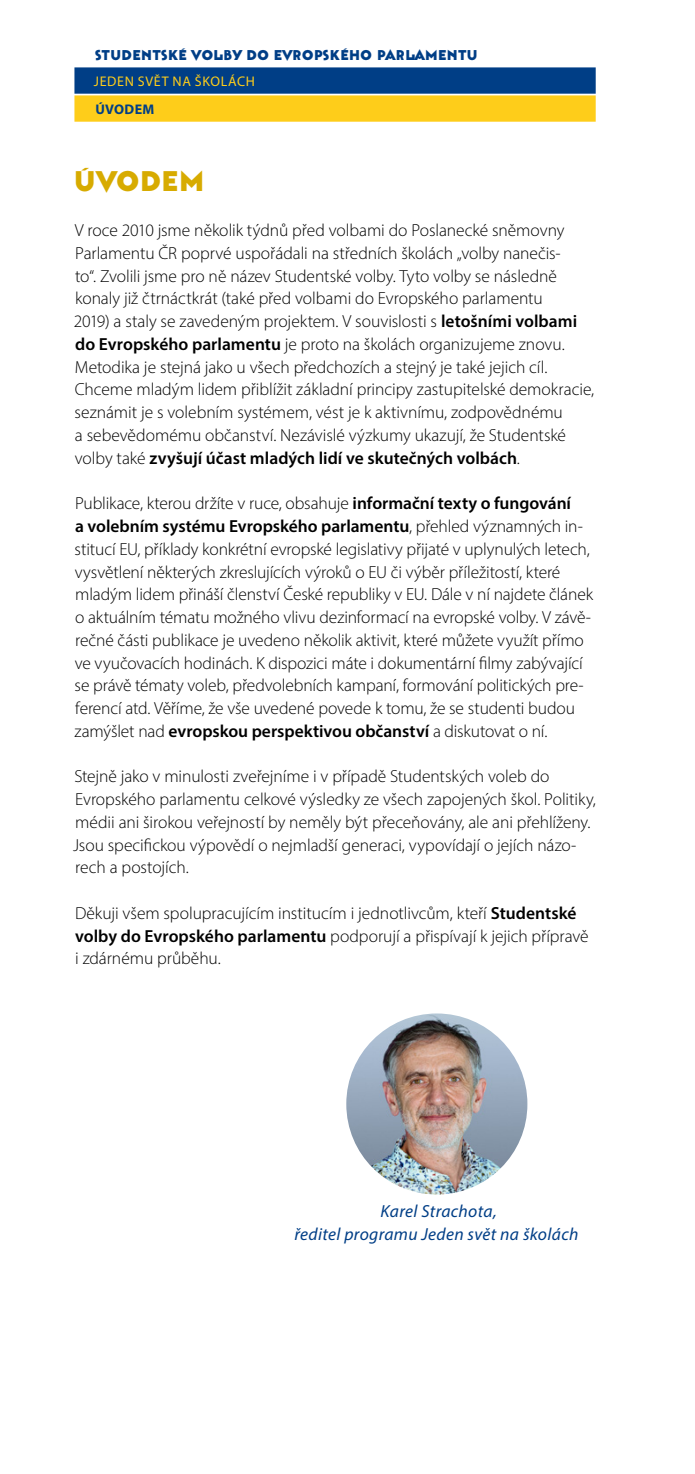
<style>
.page{position:relative;width:695px;height:1474px;background:#fff}
.page>*{position:absolute;margin:0;border:0;box-sizing:border-box;transform-origin:0 0}
.t1{font:900 28px "Bahnhof";letter-spacing:.03em;color:#d7ab00}
.t2{font:300 17.5px/22.8px "Myriad Pro";letter-spacing:-.005em;color:#000}
.t3{font:italic 17.5px/22.8px "Myriad Pro";letter-spacing:.02em;color:#003e86;text-align:center}
.t4{font:900 14px "Bahnhof";letter-spacing:.04em;color:#003e86}
.t5{font:14px "Myriad Pro";letter-spacing:.045em;color:#fecd1a}
.t6{font:700 14px "Myriad Pro";letter-spacing:.02em;color:#003e86}
.s1{font-weight:600}
</style>
<div class="page">
<img style="left:346px;top:1013px;width:181px;height:181px;border-radius:90px">
<div style="left:74px;top:67px;width:521px;height:27px;background:#003e86"></div>
<div style="left:74px;top:95px;width:521px;height:27px;background:#fecd1a"></div>
<p class="t4" style="left:95px;top:47px;width:384px">STUDENTSKÉ VOLBY DO EVROPSKÉHO PARLAMENTU</p>
<p class="t5" style="left:94px;top:72px;width:162px">JEDEN SVĚT NA ŠKOLÁCH</p>
<p class="t6" style="left:95px;top:100px;width:60px">ÚVODEM</p>
<h1 class="t1" style="left:74px;top:166px;width:132px">ÚVODEM</h1>
<p class="t2" style="left:74px;top:219px;width:522px">V roce 2010 jsme několik týdnů před volbami do Poslanecké sněmovny Parlamentu ČR poprvé uspořádali na středních školách „volby nanečis-<br>to“. Zvolili jsme pro ně název Studentské volby. Tyto volby se následně konaly již čtrnáctkrát (také před volbami do Evropského parlamentu<br>2019) a staly se zavedeným projektem. V souvislosti s <span class="s1">letošními volbami do Evropského parlamentu</span> je proto na školách organizujeme znovu.<br>Metodika je stejná jako u všech předchozích a stejný je také jejich cíl.<br>Chceme mladým lidem přiblížit základní principy zastupitelské demokracie, seznámit je s volebním systémem, vést je k aktivnímu, zodpovědnému<br>a sebevědomému občanství. Nezávislé výzkumy ukazují, že Studentské volby také <span class="s1">zvyšují účast mladých lidí ve skutečných volbách</span>.</p>
<p class="t2" style="left:74px;top:492px;width:520px">Publikace, kterou držíte v ruce, obsahuje <span class="s1">informační texty o fungování<br>a volebním systému Evropského parlamentu</span>, přehled významných in&shy;stitucí EU, příklady konkrétní evropské legislativy přijaté v uplynulých letech, vysvětlení některých zkreslujících výroků o EU či výběr příležitostí, které mladým lidem přináší členství České republiky v EU. Dále v ní najdete článek o aktuálním tématu možného vlivu dezinformací na evropské volby. V závě&shy;rečné části publikace je uvedeno několik aktivit, které můžete využít přímo ve vyučovacích hodinách. K dispozici máte i dokumentární filmy zabývající se právě tématy voleb, předvolebních kampaní, formování politických pre&shy;ferencí atd. Věříme, že vše uvedené povede k tomu, že se studenti budou zamýšlet nad <span class="s1">evropskou perspektivou občanství</span> a diskutovat o ní.</p>
<p class="t2" style="left:73px;top:765px;width:524px">Stejně jako v minulosti zveřejníme i v případě Studentských voleb do Evropského parlamentu celkové výsledky ze všech zapojených škol. Politiky, médii ani širokou veřejností by neměly být přeceňovány, ale ani přehlíženy.<br>Jsou specifickou výpovědí o nejmladší generaci, vypovídají o jejích názo&shy;rech a postojích.</p>
<p class="t2" style="left:75px;top:901px;width:515px">Děkuji všem spolupracujícím institucím i jednotlivcům, kteří <span class="s1">Studentské volby do Evropského parlamentu</span> podporují a přispívají k jejich přípravě i zdárnému průběhu.</p>
<p class="t3" style="left:294px;top:1199px;width:285px">Karel Strachota,<br>ředitel programu Jeden svět na školách</p>
</div>
